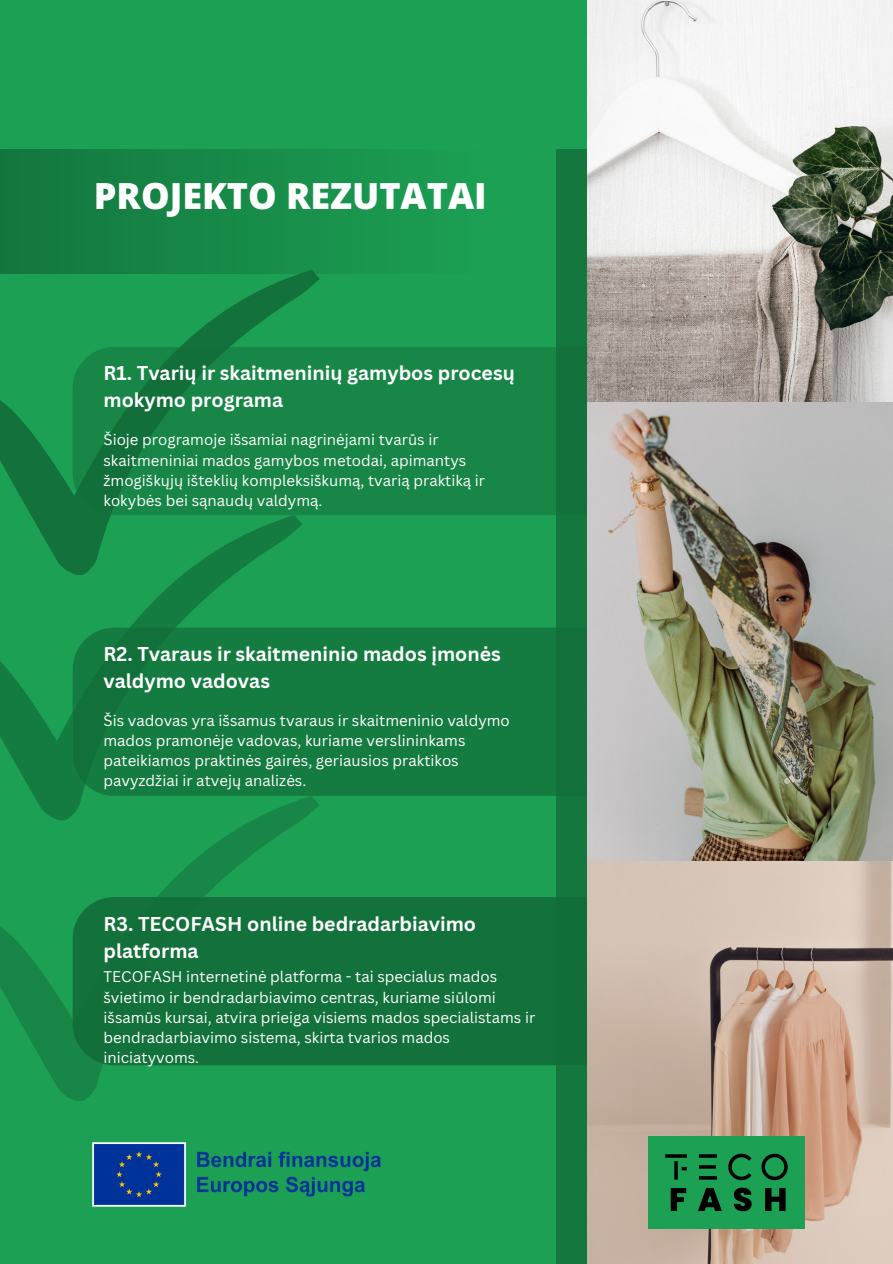
<style>
.page{position:relative;width:893px;height:1264px;background:#fff}
.page>*{position:absolute;margin:0;border:0;box-sizing:border-box;transform-origin:0 0}
.t1{font:800 36px "Open Sans";color:#fff}
.t2{font:700 19.5px/27px "Canva Sans";color:#fff}
.t3{font:15px/20.2px "Canva Sans";color:#fff}
</style>
<div class="page">
<div style="left:0;top:0;width:892px;height:1263px;background:#1ca054"></div>
<svg style="left:0;top:795px;width:319px;height:305px"></svg>
<svg style="left:0;top:575px;width:302px;height:245px"></svg>
<svg style="left:73px;top:627px;width:484px;height:168px;background:#147b40"></svg>
<svg style="left:0;top:273px;width:319px;height:302px"></svg>
<svg style="left:73px;top:347px;width:484px;height:168px;background:#168444"></svg>
<div style="left:73px;top:897px;width:484px;height:168px;background:#13723b"></div>
<div style="left:557px;top:149px;width:267px;height:1114px;background:#14773e"></div>
<img style="left:588px;top:860px;width:304px;height:403px">
<img style="left:648px;top:1136px;width:156px;height:92px">
<img style="left:588px;top:0;width:304px;height:402px">
<img style="left:588px;top:402px;width:304px;height:458px">
<div style="left:0;top:149px;width:557px;height:124px;background:linear-gradient(to right,#13773e,#1da556)"></div>
<img style="left:92px;top:1142px;width:289px;height:65px">
<p class="t1" style="left:94px;top:170px;width:394px">PROJEKTO REZUTATAI</p>
<p class="t2" style="left:103px;top:359px;width:413px">R1. Tvarių ir skaitmeninių gamybos procesų mokymo programa</p>
<p class="t3" style="left:103px;top:429px;width:383px">Šioje programoje išsamiai nagrinėjami tvarūs ir skaitmeniniai mados gamybos metodai, apimantys žmogiškųjų išteklių kompleksiškumą, tvarią praktiką ir kokybės bei sąnaudų valdymą.</p>
<h2 class="t2" style="left:103px;top:639px;width:399px">R2. Tvaraus ir skaitmeninio mados įmonės valdymo vadovas</h2>
<p class="t3" style="left:103px;top:709px;width:408px">Šis vadovas yra išsamus tvaraus ir skaitmeninio valdymo mados pramonėje vadovas, kuriame verslininkams pateikiamos praktinės gairės, geriausios praktikos pavyzdžiai ir atvejų analizės.</p>
<h2 class="t2" style="left:103px;top:909px;width:374px">R3. TECOFASH online bedradarbiavimo platforma</h2>
<p class="t3" style="left:103px;top:966px;width:433px">TECOFASH internetinė platforma - tai specialus mados švietimo ir bendradarbiavimo centras, kuriame siūlomi išsamūs kursai, atvira prieiga visiems mados specialistams ir bendradarbiavimo sistema, skirta tvarios mados iniciatyvoms.</p>
</div>
